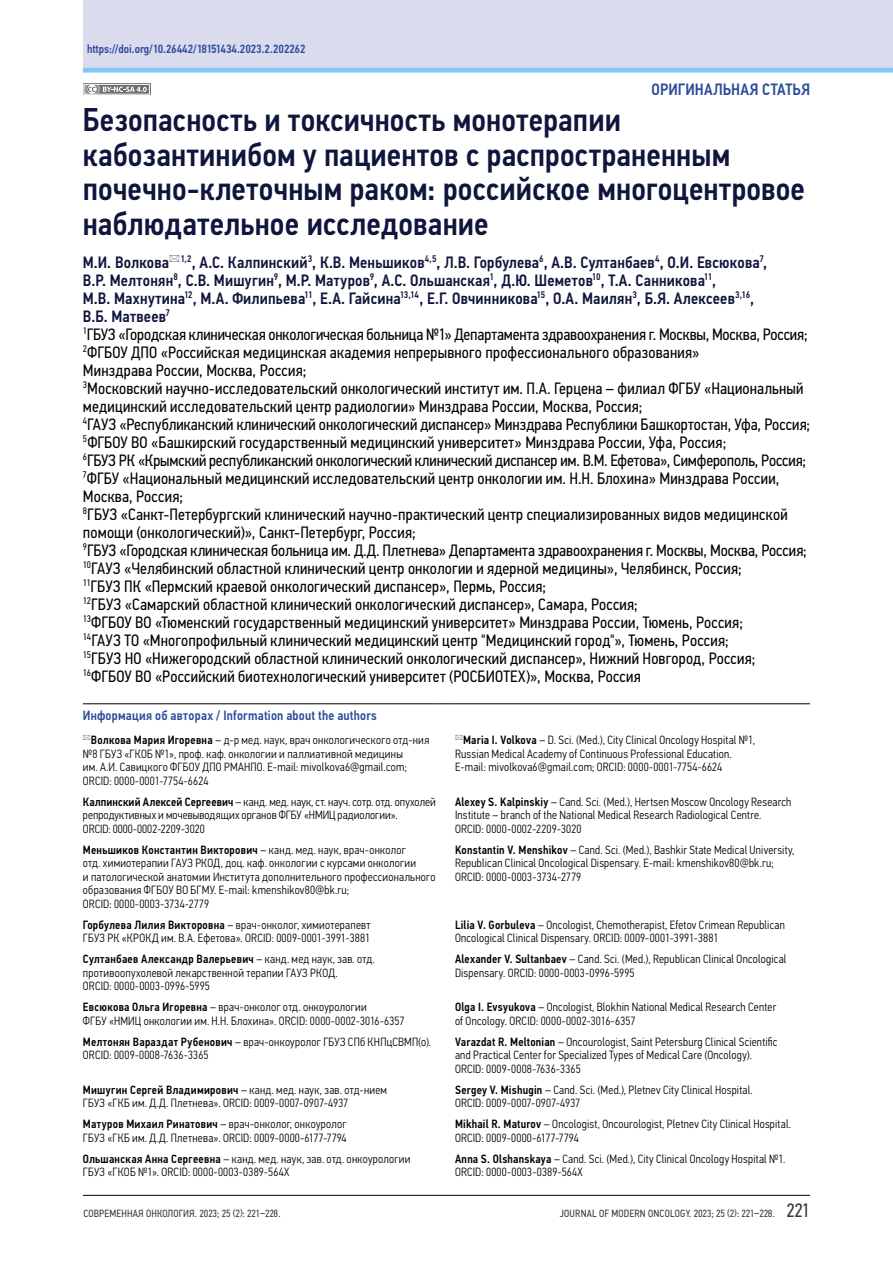
<style>
.page{position:relative;width:893px;height:1263px;background:#fff}
.page>*{position:absolute;margin:0;border:0;box-sizing:border-box;transform-origin:0 0}
.t1{font:500 33px/34.5px "Eco Vector Cond";letter-spacing:.005em;color:#0f153c}
.t2{font:16.5px/18px "Eco Vector Cond";letter-spacing:.01em;color:#000}
.t3{font:500 16.5px "Eco Vector Cond";letter-spacing:.01em;color:#2d4b9b}
.t4{font:500 13.5px "Eco Vector Cond";letter-spacing:.02em;color:#2d4b9b}
.t5{font:300 12px/13.5px "Eco Vector Cond";letter-spacing:.02em;color:#000}
.t6{font:500 12px "Eco Vector Cond";color:#2d4b9b}
.t7{font:10.5px "Eco Vector Cond";letter-spacing:.02em;color:#383838}
.s1{font-weight:500;color:#0f153c}
.s2{font-weight:500}
.s3{font-size:19.5px}
</style>
<div class="page">
<div style="left:83px;top:0;width:810px;height:72px;background:#dadcee"></div>
<svg style="left:100px;top:86px;width:48px;height:7px"></svg>
<svg style="left:103px;top:87px;width:44px;height:5px"></svg>
<svg style="left:85px;top:86px;width:3px;height:7px"></svg>
<svg style="left:91px;top:84px;width:10px;height:10px"></svg>
<div style="left:87px;top:84px;width:11px;height:11px;border:1px solid #6f6f6f;border-radius:50%"></div>
<svg style="left:88px;top:87px;width:8px;height:5px"></svg>
<div style="left:83px;top:84px;width:67px;height:11px;border:1px solid #fff"></div>
<hr style="left:83px;top:68px;width:810px;height:4px;background:#7ecaf3">
<hr style="left:83px;top:1195px;width:727px;height:1px;background:#000">
<hr style="left:83px;top:703px;width:354px;height:1px;background:#000">
<svg style="left:437px;top:703px;width:18px;height:1px"></svg>
<hr style="left:455px;top:703px;width:355px;height:1px;background:#000">
<p class="t6" style="left:87px;top:42px;width:220px">https://doi.org/10.26442/18151434.2023.2.202262</p>
<h2 class="t3" style="left:651px;top:80px;width:160px">ОРИГИНАЛЬНАЯ СТАТЬЯ</h2>
<h1 class="t1" style="left:83px;top:103px;width:724px">Безопасность и токсичность монотерапии кабозантинибом у пациентов с распространенным почечно-клеточным раком: российcкое многоцентровое наблюдательное исследование</h1>
<p class="t2" style="left:83px;top:253px;width:729px"><span class="s1">М.И. Волкова</span> <sup>1,2</sup><span class="s1">, А.С. Калпинский</span><sup>3</sup><span class="s1">, К.В. Меньшиков</span><sup>4,5</sup><span class="s1">, Л.В. Горбулева</span><sup>6</sup><span class="s1">, А.В. Султанбаев</span><sup>4</sup><span class="s1">, О.И. Евсюкова</span><sup>7</sup><span class="s1">,<br>В.Р. Мелтонян</span><sup>8</sup><span class="s1">, С.В. Мишугин</span><sup>9</sup><span class="s1">, М.Р. Матуров</span><sup>9</sup><span class="s1">, А.С. Ольшанская</span><sup>1</sup><span class="s1">, Д.Ю. Шеметов</span><sup>10</sup><span class="s1">, Т.А. Санникова</span><sup>11</sup><span class="s1">,<br>М.В. Махнутина</span><sup>12</sup><span class="s1">, М.А. Филипьева</span><sup>11</sup><span class="s1">, Е.А. Гайсина</span><sup>13,14</sup><span class="s1">, Е.Г. Овчинникова</span><sup>15</sup><span class="s1">, О.А. Маилян</span><sup>3</sup><span class="s1">, Б.Я. Алексеев</span><sup>3,16</sup><span class="s1">,<br>В.Б. Матвеев</span><sup>7<br></sup><sup>1</sup>ГБУЗ «Городская клиническая онкологическая больница №1» Департамента здравоохранения г. Москвы, Москва, Россия; <sup>2</sup>ФГБОУ ДПО «Российская медицинская академия непрерывного профессионального образования»<br>Минздрава России, Москва, Россия;<br><sup>3</sup>Московский научно-исследовательский онкологический институт им. П.А. Герцена – филиал ФГБУ «Национальный медицинский исследовательский центр радиологии» Минздрава России, Москва, Россия;<br><sup>4</sup>ГАУЗ «Республиканский клинический онкологический диспансер» Минздрава Республики Башкортостан, Уфа, Россия; <sup>5</sup>ФГБОУ ВО «Башкирский государственный медицинский университет» Минздрава России, Уфа, Россия;<br><sup>6</sup>ГБУЗ РК «Крымский республиканский онкологический клинический диспансер им. В.М. Ефетова», Симферополь, Россия; <sup>7</sup>ФГБУ «Национальный медицинский исследовательский центр онкологии им. Н.Н. Блохина» Минздрава России, Москва, Россия;<br><sup>8</sup>ГБУЗ «Санкт-Петербургский клинический научно-практический центр специализированных видов медицинской помощи (онкологический)», Санкт-Петербург, Россия;<br><sup>9</sup>ГБУЗ «Городская клиническая больница им. Д.Д. Плетнева» Департамента здравоохранения г. Москвы, Москва, Россия; <sup>10</sup>ГАУЗ «Челябинский областной клинический центр онкологии и ядерной медицины», Челябинск, Россия;<br><sup>11</sup>ГБУЗ ПК «Пермский краевой онкологический диспансер», Пермь, Россия;<br><sup>12</sup>ГБУЗ «Самарский областной клинический онкологический диспансер», Самара, Россия;<br><sup>13</sup>ФГБОУ ВО «Тюменский государственный медицинский университет» Минздрава России, Тюмень, Россия;<br><sup>14</sup>ГАУЗ ТО «Многопрофильный клинический медицинский центр "Медицинский город"», Тюмень, Россия;<br><sup>15</sup>ГБУЗ НО «Нижегородский областной клинический онкологический диспансер», Нижний Новгород, Россия;<br><sup>16</sup>ФГБОУ ВО «Российский биотехнологический университет (РОСБИОТЕХ)», Москва, Россия</p>
<p class="t4" style="left:83px;top:707px;width:295px">Информация об авторах / Information about the authors</p>
<p class="t5" style="left:83px;top:733px;width:348px;text-indent:8px"><span class="s2">Волкова Мария Игоревна</span> – д-р мед. наук, врач онкологического отд-ния №8 ГБУЗ «ГКОБ №1», проф. каф. онкологии и паллиативной медицины<br>им. А.И. Савицкого ФГБОУ ДПО РМАНПО. E-mail: mivolkova6@gmail.com; ORCID: 0000-0001-7754-6624</p>
<p class="t5" style="left:455px;top:733px;width:301px;text-indent:8px"><span class="s2">Maria I. Volkova</span> – D. Sci. (Med.), City Clinical Oncology Hospital №1,<br>Russian Medical Academy of Continuous Professional Education.<br>E-mail: mivolkova6@gmail.com; ORCID: 0000-0001-7754-6624</p>
<p class="t5" style="left:83px;top:795px;width:354px"><span class="s2">Калпинский Алексей Сергеевич</span> – канд. мед. наук, ст. науч. сотр. отд. опухолей репродуктивных и мочевыводящих органов ФГБУ «НМИЦ радиологии».<br>ORCID: 0000-0002-2209-3020</p>
<p class="t5" style="left:455px;top:795px;width:338px"><span class="s2">Alexey S. Kalpinskiy</span> – Cand. Sci. (Med.), Hertsen Moscow Oncology Research<br>Institute – branch of the National Medical Research Radiological Centre.<br>ORCID: 0000-0002-2209-3020</p>
<p class="t5" style="left:83px;top:843px;width:354px"><span class="s2">Меньшиков Константин Викторович</span> – канд. мед. наук, врач‑онколог<br>отд. химиотерапии ГАУЗ РКОД, доц. каф. онкологии с курсами онкологии<br>и патологической анатомии Института дополнительного профессионального образования ФГБОУ ВО БГМУ. E-mail: kmenshikov80@bk.ru;<br>ORCID: 0000-0003-3734-2779</p>
<p class="t5" style="left:455px;top:843px;width:341px"><span class="s2">Konstantin V. Menshikov</span> – Cand. Sci. (Med.), Bashkir State Medical University,<br>Republican Clinical Oncological Dispensary. E-mail: kmenshikov80@bk.ru;<br>ORCID: 0000-0003-3734-2779</p>
<p class="t5" style="left:83px;top:918px;width:289px"><span class="s2">Горбулева Лилия Викторовна</span> – врач-онколог, химиотерапевт<br>ГБУЗ РК «КРОКД им. В.А. Ефетова». ORCID: 0009-0001-3991-3881</p>
<p class="t5" style="left:455px;top:918px;width:331px"><span class="s2">Lilia V. Gorbuleva</span> – Oncologist, Chemotherapist, Efetov Crimean Republican<br>Oncological Clinical Dispensary. ORCID: 0009-0001-3991-3881</p>
<p class="t5" style="left:83px;top:952px;width:293px"><span class="s2">Султанбаев Александр Валерьевич</span> – канд. мед наук, зав. отд. противоопухолевой лекарственной терапии ГАУЗ РКОД.<br>ORCID: 0000-0003-0996-5995</p>
<p class="t5" style="left:455px;top:952px;width:333px"><span class="s2">Alexander V. Sultanbaev</span> – Cand. Sci. (Med.), Republican Clinical Oncological<br>Dispensary. ORCID: 0000-0003-0996-5995</p>
<p class="t5" style="left:83px;top:1000px;width:323px"><span class="s2">Евсюкова Ольга Игоревна</span> – врач-онколог отд. онкоурологии<br>ФГБУ «НМИЦ онкологии им. Н.Н. Блохина». ORCID: 0000-0002-3016-6357</p>
<p class="t5" style="left:455px;top:1000px;width:323px"><span class="s2">Olga I. Evsyukova</span> – Oncologist, Blokhin National Medical Research Center of Oncology. ORCID: 0000-0002-3016-6357</p>
<p class="t5" style="left:83px;top:1035px;width:350px"><span class="s2">Мелтонян Вараздат Рубенович</span> – врач-онкоуролог ГБУЗ СПб КНПцСВМП(о).<br>ORCID: 0009-0008-7636-3365</p>
<p class="t5" style="left:455px;top:1035px;width:324px"><span class="s2">Varazdat R. Meltonian</span> – Oncourologist, Saint Petersburg Clinical Scientific and Practical Center for Specialized Types of Medical Care (Oncology).<br>ORCID: 0009-0008-7636-3365</p>
<p class="t5" style="left:83px;top:1083px;width:306px"><span class="s2">Мишугин Сергей Владимирович</span> – канд. мед. наук, зав. отд-нием<br>ГБУЗ «ГКБ им. Д.Д. Плетнева». ORCID: 0009-0007-0907-4937</p>
<p class="t5" style="left:455px;top:1083px;width:299px"><span class="s2">Sergey V. Mishugin</span> – Cand. Sci. (Med.), Pletnev City Clinical Hospital.<br>ORCID: 0009-0007-0907-4937</p>
<p class="t5" style="left:83px;top:1117px;width:265px"><span class="s2">Матуров Михаил Ринатович</span> – врач-онколог, онкоуролог<br>ГБУЗ «ГКБ им. Д.Д. Плетнева». ORCID: 0009-0000-6177-7794</p>
<p class="t5" style="left:455px;top:1117px;width:337px"><span class="s2">Mikhail R. Maturov</span> – Oncologist, Oncourologist, Pletnev City Clinical Hospital.<br>ORCID: 0009-0000-6177-7794</p>
<p class="t5" style="left:83px;top:1152px;width:329px"><span class="s2">Ольшанская Анна Сергеевна</span> – канд. мед. наук, зав. отд. онкоурологии<br>ГБУЗ «ГКОБ №1». ORCID: 0000-0003-0389-564X</p>
<p class="t5" style="left:455px;top:1152px;width:332px"><span class="s2">Anna S. Olshanskaya</span> – Cand. Sci. (Med.), City Clinical Oncology Hospital №1.<br>ORCID: 0000-0003-0389-564X</p>
<p class="t7" style="left:84px;top:1208px;width:199px">СОВРЕМЕННАЯ ОНКОЛОГИЯ. 2023; 25 (2): 221–228.</p>
<p class="t7" style="left:560px;top:1208px;width:252px">JOURNAL OF MODERN ONCOLOGY. 2023; 25 (2): 221–228. <span class="s3">221</span></p>
</div>
